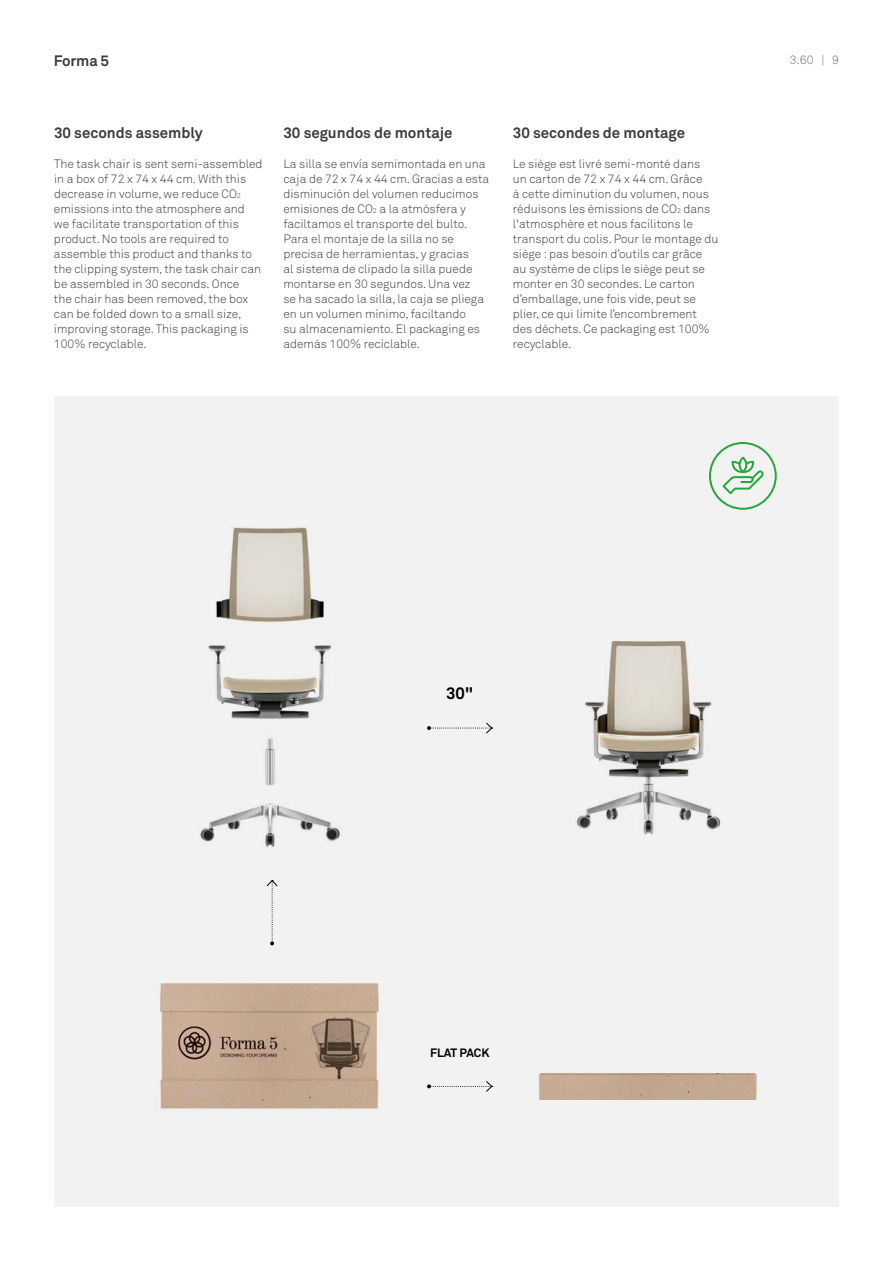
<style>
.page{position:relative;width:893px;height:1263px;background:#fff}
.page>*{position:absolute;margin:0;border:0;box-sizing:border-box;transform-origin:0 0}
.t1{font:700 16.5px "Akkurat";color:#000}
.t2{font:700 15px "Akkurat";color:#3c3c3a}
.t3{font:300 12px/15px "Akkurat";color:#3c3c3a}
.t4{font:700 12px "Akkurat";letter-spacing:-.01em;color:#000}
.t5{font:300 12px "Akkurat";color:#6e6e6e}
.s1{font-size:7.05px}
</style>
<div class="page">
<div style="left:54px;top:396px;width:785px;height:810px;background:#f2f2f2"></div>
<svg style="left:266px;top:879px;width:12px;height:66px"></svg>
<img style="left:200px;top:527px;width:140px;height:320px">
<img style="left:576px;top:640px;width:145px;height:195px">
<svg style="left:427px;top:722px;width:66px;height:12px"></svg>
<img style="left:159px;top:983px;width:220px;height:126px">
<img style="left:538px;top:1073px;width:219px;height:26px">
<svg style="left:427px;top:1081px;width:66px;height:11px"></svg>
<div style="left:709px;top:442px;width:68px;height:68px;border:2px solid #26a839;border-radius:50%"></div>
<div style="left:739px;top:457px;width:8px;height:16px;border:2px solid #26a839;border-radius:50%"></div>
<svg style="left:722px;top:460px;width:42px;height:35px"></svg>
<p class="t2" style="left:54px;top:51px;width:57px">Forma 5</p>
<p class="t2" style="left:54px;top:123px;width:150px">30 seconds assembly</p>
<p class="t3" style="left:54px;top:156px;width:210px">The task chair is sent semi-assembled in a box of 72 x 74 x 44 cm. With this decrease in volume, we reduce CO<span class="s1">2 </span>emissions into the atmosphere and we facilitate transportation of this product. No tools are required to assemble this product and thanks to the clipping system, the task chair can be assembled in 30 seconds. Once<br>the chair has been removed, the box can be folded down to a small size, improving storage. This packaging is 100% recyclable.</p>
<p class="t2" style="left:283px;top:123px;width:171px">30 segundos de montaje</p>
<p class="t3" style="left:283px;top:156px;width:207px">La silla se envía semimontada en una caja de 72 x 74 x 44 cm. Gracias a esta disminución del volumen reducimos emisiones de CO<span class="s1">2</span> a la atmósfera y faciltamos el transporte del bulto.<br>Para el montaje de la silla no se precisa de herramientas, y gracias<br>al sistema de clipado la silla puede montarse en 30 segundos. Una vez<br>se ha sacado la silla, la caja se pliega en un volumen mínimo, faciltando<br>su almacenamiento. El packaging es además 100% reciclable.</p>
<p class="t2" style="left:513px;top:123px;width:174px">30 secondes de montage</p>
<p class="t3" style="left:513px;top:156px;width:207px">Le siège est livré semi-monté dans<br>un carton de 72 x 74 x 44 cm. Grâce<br>à cette diminution du volumen, nous réduisons les émissions de CO<span class="s1">2</span> dans l'atmosphère et nous facilitons le transport du colis. Pour le montage du siège : pas besoin d’outils car grâce au système de clips le siège peut se monter en 30 secondes. Le carton d’emballage, une fois vide, peut se plier, ce qui limite l’encombrement des déchets. Ce packaging est 100% recyclable.</p>
<p class="t5" style="left:790px;top:52px;width:51px">3.60 | 9</p>
<h1 class="t1" style="left:446px;top:682px;width:29px">30"</h1>
<p class="t4" style="left:430px;top:1045px;width:61px">FLAT PACK</p>
</div>
